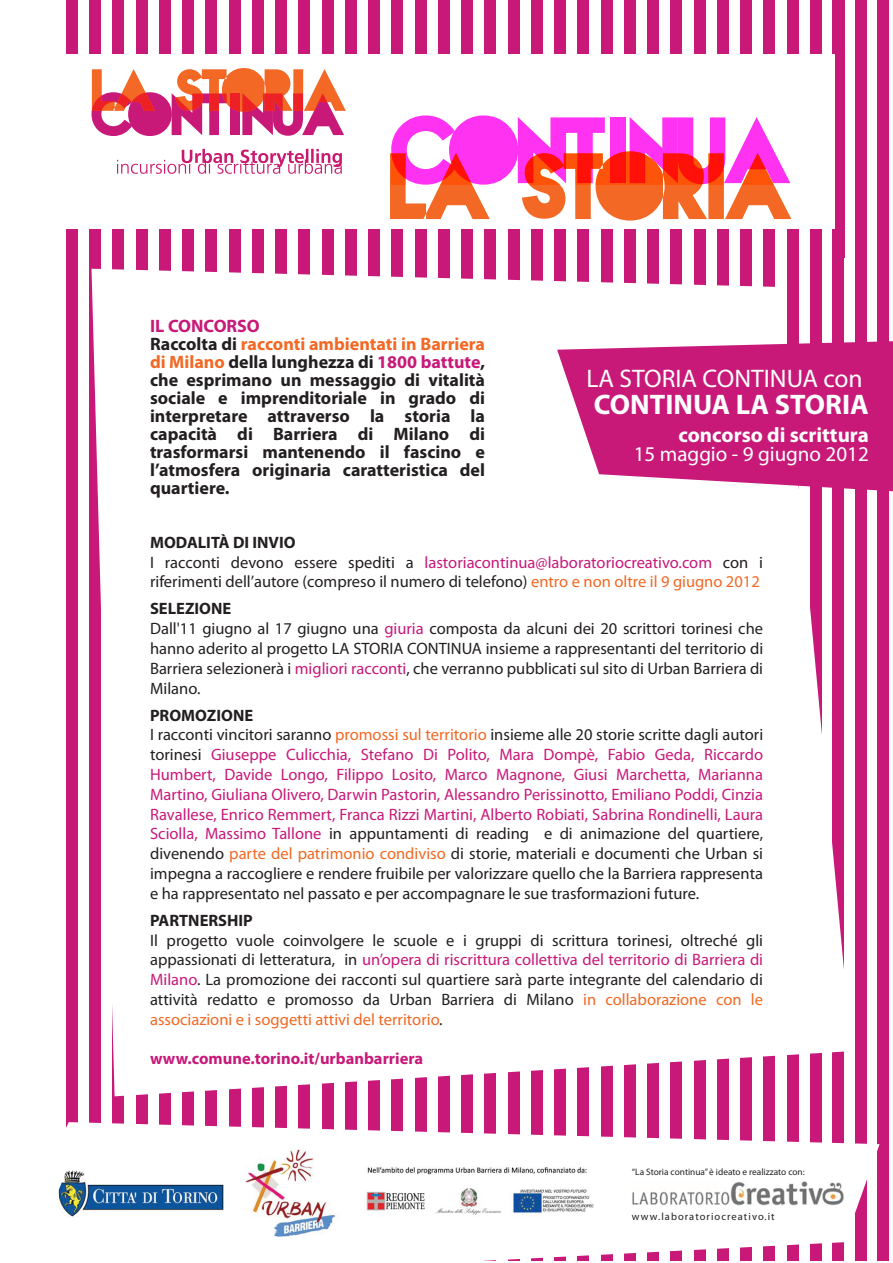
<style>
.page{position:relative;width:893px;height:1263px;background:#fff}
.page>*{position:absolute;margin:0;border:0;box-sizing:border-box;transform-origin:0 0}
.t1{font:700 28.35px "Myriad Pro";color:#fff}
.t2{font:25.5px "Myriad Pro";color:#fff}
.t3{font:21px "Myriad Pro";color:#fff}
.t4{font:700 21px "Myriad Pro";color:#fff}
.t5{font:700 18px/18px "Myriad Pro";color:#231f20}
.t6{font:16.5px/19.8px "Myriad Pro";color:#231f20}
.t7{font:16.5px/19.8px "Myriad Pro";color:#c81979}
.t8{font:700 16.5px "Myriad Pro";color:#c81979}
.t9{font:700 16.5px "Myriad Pro";color:#231f20}
.t10{font:10.5px "Myriad Pro";letter-spacing:.1em;color:#231f20}
.t11{font:9.3px "Myriad Pro";color:#231f20}
.s1{color:#c81979}
.s2{color:#f26824}
.s3{font-weight:700}
.s4{font-weight:700;color:#231f20}
.s5{color:#231f20}
</style>
<div class="page">
<div style="left:833px;top:229px;width:11px;height:1031px;background:#c81979"></div>
<div style="left:855px;top:229px;width:12px;height:1031px;background:#c81979"></div>
<div style="left:878px;top:229px;width:11px;height:1031px;background:#c81979"></div>
<div style="left:89px;top:229px;width:12px;height:1031px;background:#c81979"></div>
<div style="left:113px;top:229px;width:11px;height:1031px;background:#c81979"></div>
<div style="left:66px;top:229px;width:12px;height:1031px;background:#c81979"></div>
<div style="left:136px;top:229px;width:12px;height:1031px;background:#c81979"></div>
<div style="left:159px;top:229px;width:12px;height:1031px;background:#c81979"></div>
<div style="left:182px;top:229px;width:12px;height:1031px;background:#c81979"></div>
<div style="left:206px;top:229px;width:11px;height:1031px;background:#c81979"></div>
<div style="left:229px;top:229px;width:12px;height:1031px;background:#c81979"></div>
<div style="left:252px;top:229px;width:12px;height:1031px;background:#c81979"></div>
<div style="left:275px;top:229px;width:12px;height:1031px;background:#c81979"></div>
<div style="left:299px;top:229px;width:11px;height:1031px;background:#c81979"></div>
<div style="left:322px;top:229px;width:12px;height:1031px;background:#c81979"></div>
<div style="left:345px;top:229px;width:12px;height:1031px;background:#c81979"></div>
<div style="left:368px;top:229px;width:12px;height:1031px;background:#c81979"></div>
<div style="left:392px;top:229px;width:11px;height:1031px;background:#c81979"></div>
<div style="left:415px;top:229px;width:12px;height:1031px;background:#c81979"></div>
<div style="left:438px;top:229px;width:12px;height:1031px;background:#c81979"></div>
<div style="left:461px;top:229px;width:12px;height:1031px;background:#c81979"></div>
<div style="left:485px;top:229px;width:11px;height:1031px;background:#c81979"></div>
<div style="left:508px;top:229px;width:12px;height:1031px;background:#c81979"></div>
<div style="left:531px;top:229px;width:12px;height:1031px;background:#c81979"></div>
<div style="left:554px;top:229px;width:12px;height:1031px;background:#c81979"></div>
<div style="left:578px;top:229px;width:11px;height:1031px;background:#c81979"></div>
<div style="left:601px;top:229px;width:12px;height:1031px;background:#c81979"></div>
<div style="left:624px;top:229px;width:12px;height:1031px;background:#c81979"></div>
<div style="left:647px;top:229px;width:12px;height:1031px;background:#c81979"></div>
<div style="left:671px;top:229px;width:11px;height:1031px;background:#c81979"></div>
<div style="left:694px;top:229px;width:12px;height:1031px;background:#c81979"></div>
<div style="left:717px;top:229px;width:12px;height:1031px;background:#c81979"></div>
<div style="left:740px;top:229px;width:12px;height:1031px;background:#c81979"></div>
<div style="left:764px;top:229px;width:11px;height:1031px;background:#c81979"></div>
<div style="left:787px;top:229px;width:12px;height:1031px;background:#c81979"></div>
<div style="left:810px;top:229px;width:12px;height:1031px;background:#c81979"></div>
<div style="left:833px;top:0;width:11px;height:53px;background:#c81979"></div>
<div style="left:835px;top:0;width:9px;height:257px;background:#c81979"></div>
<div style="left:855px;top:0;width:12px;height:257px;background:#c81979"></div>
<div style="left:878px;top:0;width:11px;height:245px;background:#c81979"></div>
<div style="left:89px;top:0;width:12px;height:53px;background:#c81979"></div>
<div style="left:113px;top:0;width:11px;height:53px;background:#c81979"></div>
<div style="left:66px;top:0;width:12px;height:53px;background:#c81979"></div>
<div style="left:136px;top:0;width:12px;height:53px;background:#c81979"></div>
<div style="left:159px;top:0;width:12px;height:53px;background:#c81979"></div>
<div style="left:182px;top:0;width:12px;height:53px;background:#c81979"></div>
<div style="left:206px;top:0;width:11px;height:53px;background:#c81979"></div>
<div style="left:229px;top:0;width:12px;height:53px;background:#c81979"></div>
<div style="left:252px;top:0;width:12px;height:53px;background:#c81979"></div>
<div style="left:275px;top:0;width:12px;height:53px;background:#c81979"></div>
<div style="left:299px;top:0;width:11px;height:53px;background:#c81979"></div>
<div style="left:322px;top:0;width:12px;height:53px;background:#c81979"></div>
<div style="left:345px;top:0;width:12px;height:53px;background:#c81979"></div>
<div style="left:368px;top:0;width:12px;height:53px;background:#c81979"></div>
<div style="left:392px;top:0;width:11px;height:53px;background:#c81979"></div>
<div style="left:415px;top:0;width:12px;height:53px;background:#c81979"></div>
<div style="left:438px;top:0;width:12px;height:53px;background:#c81979"></div>
<div style="left:461px;top:0;width:12px;height:53px;background:#c81979"></div>
<div style="left:485px;top:0;width:11px;height:53px;background:#c81979"></div>
<div style="left:508px;top:0;width:12px;height:53px;background:#c81979"></div>
<div style="left:531px;top:0;width:12px;height:53px;background:#c81979"></div>
<div style="left:554px;top:0;width:12px;height:53px;background:#c81979"></div>
<div style="left:578px;top:0;width:11px;height:53px;background:#c81979"></div>
<div style="left:601px;top:0;width:12px;height:53px;background:#c81979"></div>
<div style="left:624px;top:0;width:12px;height:53px;background:#c81979"></div>
<div style="left:647px;top:0;width:12px;height:53px;background:#c81979"></div>
<div style="left:671px;top:0;width:11px;height:53px;background:#c81979"></div>
<div style="left:694px;top:0;width:12px;height:53px;background:#c81979"></div>
<div style="left:717px;top:0;width:12px;height:53px;background:#c81979"></div>
<div style="left:740px;top:0;width:12px;height:53px;background:#c81979"></div>
<div style="left:764px;top:0;width:11px;height:53px;background:#c81979"></div>
<div style="left:787px;top:0;width:12px;height:53px;background:#c81979"></div>
<div style="left:810px;top:0;width:12px;height:53px;background:#c81979"></div>
<div style="left:92px;top:269px;width:752px;height:827px;background:#fff"></div>
<svg style="left:557px;top:341px;width:336px;height:150px"></svg>
<svg style="left:117px;top:149px;width:225px;height:25px"></svg>
<svg style="left:92px;top:68px;width:254px;height:68px"></svg>
<svg style="left:58px;top:1122px;width:821px;height:139px"></svg>
<img style="left:59px;top:1150px;width:534px;height:86px">
<img style="left:632px;top:1181px;width:213px;height:25px">
<svg style="left:390px;top:115px;width:401px;height:106px"></svg>
<p class="t5" style="left:150px;top:316px;width:337px"><span class="s1">IL CONCORSO<br></span>Raccolta di <span class="s2">racconti ambientati in Barriera di Milano</span> della lunghezza di <span class="s1">1800 battute</span>, che esprimano un messaggio di vitalità sociale e imprenditoriale in grado di interpretare attraverso la storia la capacità di Barriera di Milano di trasformarsi mantenendo il fascino e l’atmosfera originaria caratteristica del quartiere.</p>
<h2 class="t2" style="left:587px;top:363px;width:278px">LA STORIA CONTINUA con</h2>
<h1 class="t1" style="left:594px;top:386px;width:276px">CONTINUA LA STORIA</h1>
<p class="t4" style="left:679px;top:421px;width:192px">concorso di scrittura</p>
<p class="t3" style="left:634px;top:441px;width:236px">15 maggio - 9 giugno 2012</p>
<p class="t6" style="left:150px;top:532px;width:615px"><span class="s3">MODALITÀ DI INVIO<br></span>I racconti devono essere spediti a <span class="s1">lastoriacontinua@laboratoriocreativo.com</span> con i riferimenti dell’autore (compreso il numero di telefono) <span class="s2">entro e non oltre il 9 giugno 2012</span></p>
<p class="t6" style="left:150px;top:599px;width:615px"><span class="s3">SELEZIONE<br></span>Dall'11 giugno al 17 giugno una <span class="s1">giuria</span> composta da alcuni dei 20 scrittori torinesi che hanno aderito al progetto LA STORIA CONTINUA insieme a rappresentanti del territorio di Barriera selezionerà i <span class="s1">migliori racconti</span>, che verranno pubblicati sul sito di Urban Barriera di Milano.</p>
<p class="t7" style="left:150px;top:705px;width:615px"><span class="s4">PROMOZIONE<br></span><span class="s5">I racconti vincitori saranno</span> <span class="s2">promossi sul territorio</span> <span class="s5">insieme alle 20 storie scritte dagli autori torinesi</span> Giuseppe Culicchia, Stefano Di Polito, Mara Dompè, Fabio Geda, Riccardo Humbert, Davide Longo, Filippo Losito, Marco Magnone, Giusi Marchetta, Marianna Martino, Giuliana Olivero, Darwin Pastorin, Alessandro Perissinotto, Emiliano Poddi, Cinzia Ravallese, Enrico Remmert, Franca Rizzi Martini, Alberto Robiati, Sabrina Rondinelli, Laura Sciolla, Massimo Tallone <span class="s5">in appuntamenti di reading e di animazione del quartiere, divenendo</span> <span class="s2">parte del patrimonio condiviso</span> <span class="s5">di storie, materiali e documenti che Urban si impegna a raccogliere e rendere fruibile per valorizzare quello che la Barriera rappresenta e ha rappresentato nel passato e per accompagnare le sue trasformazioni future.</span></p>
<p class="t9" style="left:150px;top:909px;width:104px">PARTNERSHIP</p>
<p class="t6" style="left:150px;top:930px;width:615px;text-align:justify">Il progetto vuole coinvolgere le scuole e i gruppi di scrittura torinesi, oltreché gli appassionati di letteratura, in <span class="s1">un’opera di riscrittura collettiva del territorio di Barriera di Milano</span>. La promozione dei racconti sul quartiere sarà parte integrante del calendario di attività redatto e promosso da Urban Barriera di Milano <span class="s2">in collaborazione con le associazioni e i soggetti attivi del territorio</span>.</p>
<p class="t8" style="left:150px;top:1047px;width:275px">www.comune.torino.it/urbanbarriera</p>
<p class="t11" style="left:632px;top:1166px;width:174px">“La Storia continua” è ideato e realizzato con:</p>
<p class="t10" style="left:632px;top:1210px;width:144px">www.laboratoriocreativo.it</p>
</div>
